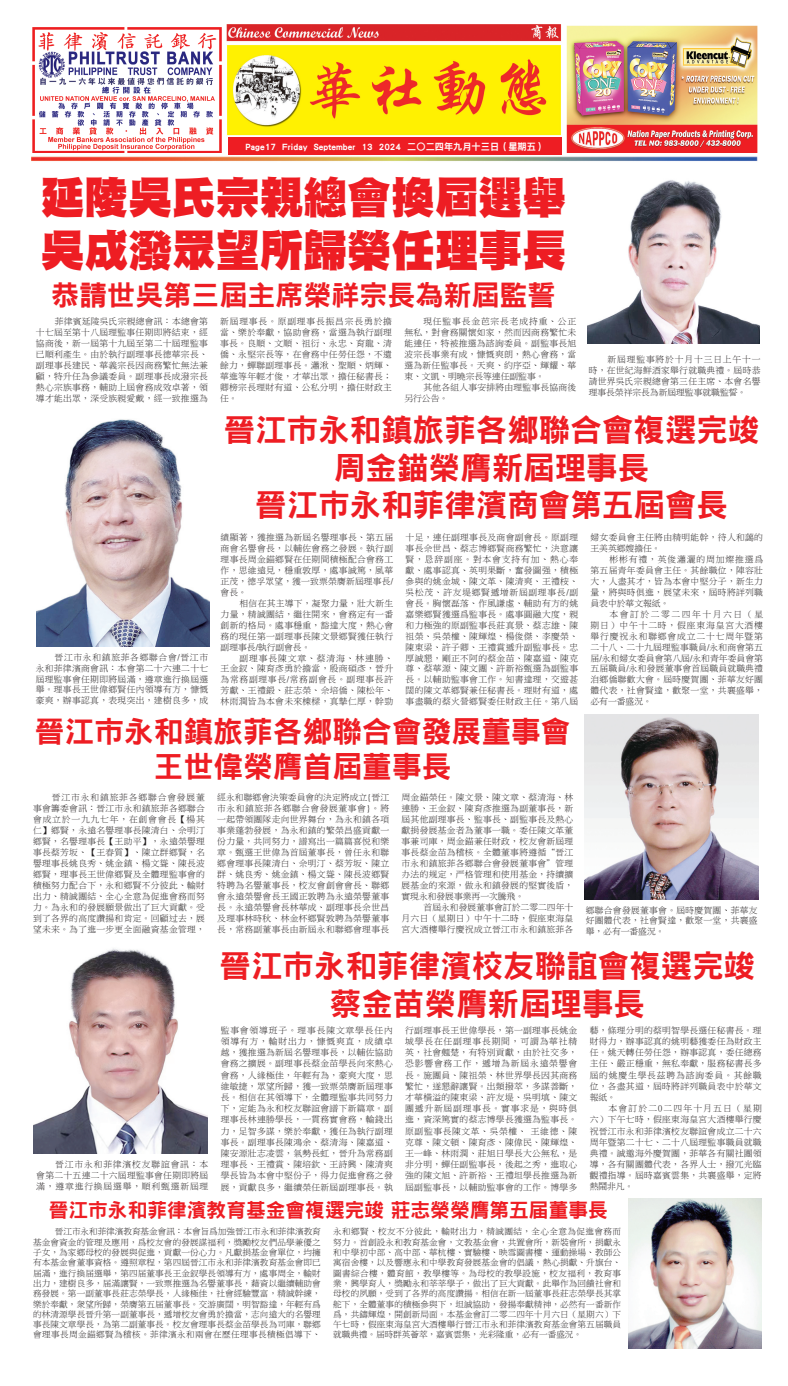
<style>
.page{position:relative;width:788px;height:1386px;background:#fff}
.page>*{position:absolute;margin:0;border:0;box-sizing:border-box;transform-origin:0 0}
.t1{font:43.75px/52.5px "DF Hei Std W12";color:#ee1d23}
.t2{font:31.5px/37.8px "DF Hei Std W9";color:#ee1d23;text-align:center}
.t3{font:29.75px/35.7px "DF Hei Std W9";color:#ee1d23;text-align:center}
.t4{font:28px "DF Hei Std W9";color:#ee1d23}
.t5{font:19.69px "DF Hei Std W9";color:#ee1d23}
.t6{font:9.45px "DF Hei Std W9";color:#fff}
.t7{font:8.75px/10.9px "P Ming Li U";letter-spacing:.035em;color:#231f20;text-align:justify}
.t8{font:8.58px/10.3px "P Ming Li U";letter-spacing:.015em;color:#231f20;text-align:justify}
</style>
<div class="page">
<img style="left:32px;top:25px;width:726px;height:136px">
<div style="left:228px;top:137px;width:334px;height:17px;background:#ee1d23"></div>
<img style="left:566px;top:26px;width:192px;height:126px">
<img style="left:32px;top:28px;width:190px;height:125px">
<img style="left:587px;top:180px;width:172px;height:164px">
<img style="left:584px;top:714px;width:174px;height:185px">
<img style="left:36px;top:419px;width:173px;height:227px">
<img style="left:33px;top:948px;width:175px;height:205px">
<img style="left:628px;top:1199px;width:133px;height:149px">
<p class="t6" style="left:245px;top:141px;width:301px">Page17 Friday September 13 2024 二○二四年九月十三日（星期五）</p>
<h1 class="t1" style="left:41px;top:171px;width:526px">延陵吳氏宗親總會換屆選舉吳成潑眾望所歸榮任理事長</h1>
<h3 class="t4" style="left:51px;top:280px;width:505px">恭請世吳第三屆主席榮祥宗長為新屆監誓</h3>
<p class="t7" style="left:36px;top:316px;width:173px;text-indent:19px">菲律賓延陵吳氏宗親總會訊：本總會第十七屆至第十八屆理監事任期即將結束，經協商後，新一屆第十九屆至第二十屆理監事已順利產生。由於執行副理事長德華宗長、副理事長建民、華義宗長因商務繁忙無法兼顧，特升任為參議委員。副理事長成潑宗長熱心宗族事務，輔助上屆會務成效卓著，領導才能出眾，深受族親愛戴，經一致推選為</p>
<p class="t7" style="left:220px;top:316px;width:173px">新屆理事長。原副理事長振昌宗長勇於擔當、樂於奉獻，協助會務，當選為執行副理事長。良順、文順、祖衍、永忠、育龍、清僑、永堅宗長等，在會務中任勞任怨，不遺餘力，蟬聯副理事長。瀟湫、聖順、炳輝、華進等年輕才俊，才華出眾，擔任秘書長；卿榜宗長理財有道、公私分明，擔任財政主任。</p>
<p class="t7" style="left:404px;top:316px;width:173px;text-indent:19px">現任監事長金芭宗長老成持重、公正無私，對會務關懷如家，然而因商務繁忙未能連任，特被推選為諮詢委員。副監事長旭波宗長事業有成，慷慨爽朗，熱心會務，當選為新任監事長。天爽、約序亞、輝耀、華東、文凱、明曉宗長等連任副監事。</p>
<p class="t7" style="left:404px;top:382px;width:173px;text-indent:19px">其他各組人事安排將由理監事長協商後另行公告。</p>
<p class="t7" style="left:588px;top:354px;width:173px;text-indent:19px">新屆理監事將於十月十三日上午十一時，在世紀海鮮酒家舉行就職典禮。屆時恭請世界吳氏宗親總會第三任主席、本會名譽理事長榮祥宗長為新屆理監事就職監誓。</p>
<p class="t7" style="left:36px;top:652px;width:174px;text-indent:19px">晉江市永和鎮旅菲各鄉聯合會/晉江市永和菲律濱商會訊：本會第二十六連二十七屆理監事會任期即將屆滿，遵章進行換屆選舉。理事長王世偉鄉賢任內領導有方，慷慨豪爽，辦事認真，表現突出，建樹良多，成</p>
<h2 class="t2" style="left:224px;top:410px;width:537px">晉江市永和鎮旅菲各鄉聯合會複選完竣周金錨榮膺新屆理事長<br>晉江市永和菲律濱商會第五屆會長</h2>
<p class="t7" style="left:221px;top:532px;width:174px">績顯著，獲推選為新屆名譽理事長、第五届商會名譽會長，以輔佐會務之發展。執行副理事長周金錨鄉賢在任期間積極配合會務工作，思維遠見，穩重敦厚，處事誠篤，風華正茂，德孚眾望，獲一致票榮膺新屆理事長/會長。</p>
<p class="t7" style="left:221px;top:598px;width:174px;text-indent:19px">相信在其主導下，凝聚力量，壯大新生力量，精誠團結，繼往開來，會務定有一番創新的格局。處事穩重，豁達大度，熱心會務的現任第一副理事長陳文景鄉賢獲任執行副理事長/執行副會長。</p>
<p class="t7" style="left:221px;top:652px;width:174px;text-indent:19px">副理事長陳文章、蔡清海、林連勝、王金釵、陳育彥勇於擔當，殷商碩彥，晉升為常務副理事長/常務副會長。副理事長許芳獻、王禮鍛、莊志榮、佘培僑、陳松年、林雨潤皆為本會未來棟樑，真摯仁厚，幹勁</p>
<p class="t7" style="left:405px;top:532px;width:174px">十足，連任副理事長及商會副會長。原副理事長佘世昌、蔡志博鄉賢商務繁忙，決意讓賢，恳辞副座。對本會支持有加、熱心奉獻、處事認真、英明果斷，奮發圖强，積極參與的姚金城、陳文革、陳清爽、王禮桉、吳松茂、許友堤鄉賢遞增新屆副理事長/副會長。胸懷磊落、作風謙虛、輔助有方的姚嘉樂鄉賢獲選爲監事長。處事圓融大度，親和力極強的原副監事長莊真景、蔡志雄、陳祖榮、吳榮權、陳輝煌、楊俊傑、李慶榮、陳東梁、許子卿、王禮賞遞升副監事長。忠厚誠懇，剛正不阿的蔡金苗、陳嘉道、陳克尊、蔡華源、陳文團、許新裕甄選為副監事長。以輔助監事會工作。知書達理，交遊甚闊的陳文革鄉賢兼任秘書長。理財有道，處事盡職的蔡火營鄉賢委任財政主任。第八屆</p>
<p class="t7" style="left:590px;top:532px;width:174px">婦女委員會主任將由精明能幹，待人和藹的王美英鄉嫂擔任。</p>
<p class="t7" style="left:590px;top:554px;width:174px;text-indent:19px">彬彬有禮，英俊瀟灑的周加燦推選爲第五届青年委員會主任。其餘職位，陣容壯大，人盡其才，皆為本會中堅分子，新生力量，將與時俱進，展望未來，屆時將詳列職員表中於華文報紙。</p>
<p class="t7" style="left:590px;top:609px;width:174px;text-indent:19px">本會訂於二零二四年十月六日（星期日）中午十二時，假座東海皇宮大酒樓舉行慶祝永和聯鄉會成立二十七周年暨第二十八、二十九屆理監事職員/永和商會第五届/永和婦女委員會第八屆/永和青年委員會第五届職員/永和發展董事會首屆職員就職典禮洎鄉僑聯歡大會。屆時慶賀團、菲華友好團體代表，社會賢達，歡聚一堂，共襄盛舉，必有一番盛況。</p>
<h3 class="t3" style="left:35px;top:713px;width:537px">晉江市永和鎮旅菲各鄉聯合會發展董事會王世偉榮膺首屆董事長</h3>
<p class="t7" style="left:33px;top:792px;width:173px;text-indent:19px">晉江市永和鎮旅菲各鄉聯合會發展董事會籌委會訊：晉江市永和鎮旅菲各鄉聯合會成立於一九九七年，在創會會長【楊其仁】鄉賢，永遠名譽理事長陳清白、佘明汀鄉賢，名譽理事長【王助平】，永遠榮譽理事長蔡芳坂、【王春質】、陳立群鄉賢，名譽理事長姚良秀、姚金鎮、楊文聳、陳長波鄉賢，理事長王世偉鄉賢及全體理監事會的積極努力配合下，永和鄉賢不分彼此、輸財出力、精誠團結、全心全意為促進會務而努力。為永和的發展願景做出了巨大貢獻。受到了各界的高度讚揚和肯定。回顧过去，展望未来。為了進一步更全面融資基金管理，</p>
<p class="t7" style="left:217px;top:792px;width:173px">經永和聯鄉會決策委員會的決定將成立{晉江市永和鎮旅菲各鄉聯合會發展董事會}。將一起帶領團隊走向世界舞台，為永和鎮各項事業蓬勃發展，為永和鎮的繁榮昌盛貢獻一份力量，共同努力，譜寫出一篇篇喜悦和樂章。甄選王世偉為首屆董事長，曾任永和聯鄉會理事長陳清白、佘明汀、蔡芳坂、陳立群、姚良秀、姚金鎮、楊文聳、陳長波鄉賢特聘為名譽董事長，校友會創會會長、聯鄉會永遠榮譽會長王國正敦聘為永遠榮譽董事長。永遠榮譽會長林華成、副理事長佘世昌及理事林時秋、林金杯鄉賢敦聘為榮譽董事長，常務副董事長由新屆永和聯鄉會理事長</p>
<p class="t7" style="left:401px;top:792px;width:173px">周金錨榮任。陳文景、陳文章、蔡清海、林連勝、王金釵、陳育彥推選為副董事長，新屆其他副理事長、監事長、副監事長及熱心獻捐發展基金者為董事一職。委任陳文革董事兼司庫，周金錨兼任財政，校友會新屆理事長蔡金苗為稽核。全體董事將遵循“晉江市永和鎮旅菲各鄉聯合會發展董事會”管理办法的规定，严格管理和使用基金，持續擴展基金的來源，做永和鎮發展的堅實後盾，實現永和發展事業再一次騰飛。</p>
<p class="t7" style="left:401px;top:902px;width:173px;text-indent:22px">首屆永和發展董事會訂於二零二四年十月六日（星期日）中午十二時，假座東海皇宮大酒樓舉行慶祝成立晉江市永和鎮旅菲各</p>
<p class="t7" style="left:585px;top:904px;width:173px">鄉聯合會發展董事會。屆時慶賀團、菲華友好團體代表，社會賢達，歡聚一堂，共襄盛舉，必有一番盛況。</p>
<h2 class="t2" style="left:219px;top:946px;width:537px">晉江市永和菲律濱校友聯誼會複選完竣蔡金苗榮膺新屆理事長</h2>
<p class="t7" style="left:221px;top:1025px;width:173px;line-height:11.2px">監事會領導班子。理事長陳文章學長任內領導有方，輸財出力，慷慨爽直，成績卓越，獲推選為新屆名譽理事長，以輔佐協助會務之擴展。副理事長蔡金苗學長向來熱心會務，人緣極佳，年輕有為，豪爽大度，思維敏捷，眾望所歸，獲一致票榮膺新屆理事長。相信在其領導下，全體理監事共同努力下，定能為永和校友聯誼會譜下新篇章。副理事長林連勝學長，一貫務實會務，輸錢出力，足智多謀，樂於奉獻，獲任為執行副理事長。副理事長陳鴻余、蔡清海、陳嘉道、陳安源壯志凌雲，氣勢長虹，晉升為常務副理事長、王禮賞、陳培欽、王詩興、陳清爽學長皆為本會中堅份子，得力促進會務之發展，貢獻良多，繼續榮任新屆副理事長。執</p>
<p class="t7" style="left:405px;top:1025px;width:173px;line-height:11.2px">行副理事長王世偉學長，第一副理事長姚金城學長在任副理事長期間，可謂為華社精英，社會翹楚，有特別貢獻，由於社交多，恐影響會務工作，遞增為新屆永遠榮譽會長。施團員、陳祖榮、林世界學長因其商務繁忙，遂懇辭讓賢。出類撥萃，多謀善斷，才華橫溢的陳東梁、許友堤、吳明填、陳文團遞升新屆副理事長。實事求是，與時俱進，資深篤實的蔡志博學長獲選為監事長。原副監事長陳文革、吳榮權、 王維德、陳克尊、陳文頓、陳育彥、陳偉民、陳輝煌、王一峰、林雨潤、莊旭日學長大公無私，是非分明，蟬任副監事長，後起之秀，進取心強的陳文旭、許新裕、王禮坦學長推選為新屆副監事長，以輔助監事會的工作。博學多</p>
<p class="t7" style="left:589px;top:1025px;width:173px;line-height:11.2px">藝，條理分明的蔡明智學長選任秘書長。理財得力，辦事認真的姚明藝獲委任為財政主任。姚天轉任勞任怨，辦事認真，委任總務主任、嚴正穩重，無私奉獻，服務秘書長多屆的姚慶生學長茲聘為諮詢委員。其餘職位，各盡其道，屆時將詳列職員表中於華文報紙。</p>
<p class="t7" style="left:589px;top:1103px;width:173px;text-indent:19px">本會訂於二0二四年十月五日（星期六）下午七時，假座東海皇宮大酒樓舉行慶祝晉江市永和菲律濱校友聯誼會成立二十六周年暨第二十七、二十八屆理監事職員就職典禮。誠邀海外慶賀團，菲華各有關社團領導，各有關團體代表，各界人士，撥冗光臨觀禮指導。屆時嘉賓雲集，共襄盛舉，定將熱鬧非凡。</p>
<h3 class="t5" style="left:49px;top:1199px;width:560px">晉江市永和菲律濱教育基金會複選完竣 莊志榮榮膺第五届董事長</h3>
<p class="t8" style="left:33px;top:1227px;width:289px;text-indent:22px">晉江市永和菲律濱教育基金會訊：本會旨爲加強晉江市永和菲律濱教育基金會資金的管理及應用，爲校友會的發展謀福利，獎勵校友們品學兼優之子女，為家鄉母校的發展與促進，貢獻一份心力。凡獻捐基金會單位，均擁有本基金會董事資格。遵照章程，第四屆晉江市永和菲律濱教育基金會即已届滿，進行換届選舉，第四届董事長王金釵學長領導有方，處事周全，輸財出力，建樹良多，届滿讓賢，一致票推選為名譽董事長，藉資以繼續輔助會務發展。第一副董事長莊志榮學長，人緣極佳，社會經驗豐富，精誠幹練，樂於奉獻，衆望所歸，榮膺第五届董事長。交游廣闊，明智豁達，年輕有爲的林清源學長晉升第一副董事長，遞增校友會勇於擔當，志向遠大的名譽理事長陳文章學長，為第二副董事長。校友會理事長蔡金苗學長為司庫，聯鄉會理事長周金錨鄉賢為稽核。菲律濱永和兩會在歷任理事長積極倡導下、</p>
<p class="t8" style="left:333px;top:1227px;width:289px">永和鄉賢、校友不分彼此，輸財出力，精誠團結，全心全意為促進會務而努力。首創設永和教育基金會，文教基金會，共置會所，新裝會所，捐獻永和中學初中部、高中部、華杭樓、實驗樓、映雪圖書樓、運動操場、教師公寓宿舍樓，以及響應永和中學教育發展基金會的倡議，熱心捐獻、升旗台、圖書綜合樓，體育館，教學樓等。為母校的教學設施，校友福利，教育事業，興學育人，獎勵永和莘莘學子，做出了巨大貢獻。此舉作為回饋社會和母校的夙願，受到了各界的高度讚揚。相信在新一屆董事長莊志榮學長其掌舵下，全體董事的積極參與下，坦誠協助，發揚奉獻精神，必然有一番新作爲，共鑄輝煌，開創新局面。本基金會訂二零二四年十月六日（星期六）下午七時，假座東海皇宮大酒樓舉行晉江市永和菲律濱教育基金會第五届職員就職典禮。届時群英薈萃，嘉賓雲集，光彩隆重，必有一番盛況。</p>
<p class="t7" style="left:36px;top:1158px;width:173px;line-height:11.2px;text-indent:19px">晉江市永和菲律濱校友聯誼會訊：本會第二十五連二十六屆理監事會任期即將屆滿，遵章進行換屆選舉，順利甄選新屆理</p>
</div>
